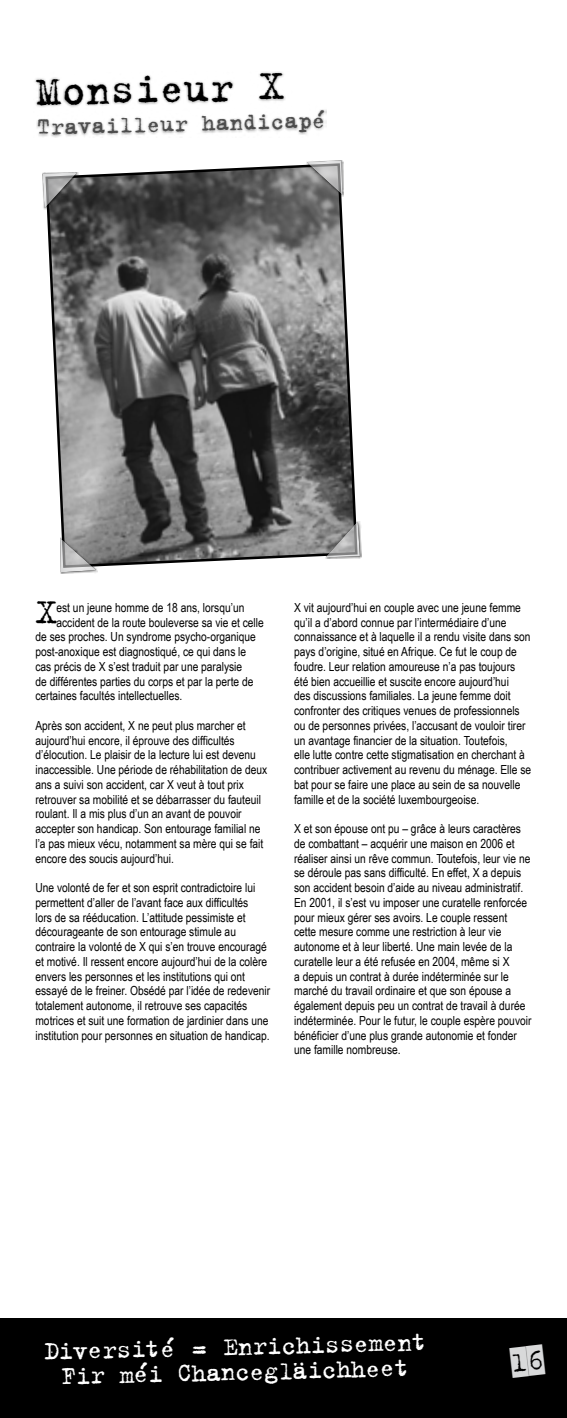
<style>
.page{position:relative;width:567px;height:1418px;background:#fff}
.page>*{position:absolute;margin:0;border:0;box-sizing:border-box;transform-origin:0 0}
.t1{font:45px "Trixie";color:#000}
.t2{font:38.25px "Trixie";color:#000}
.t3{font:27.6px "Trixie";color:#fff}
.t4{font:25px "Trixie";color:#4d4d4d}
.t5{font:12.5px/14.8px "Arial Narrow";color:#000}
</style>
<div class="page">
<div style="left:34px;top:71px;width:293px;height:66px;background:#000;opacity:.4"></div>
<div style="left:0;top:1318px;width:567px;height:99px;background:#000"></div>
<svg style="left:47px;top:164px;width:310px;height:403px;background:#707070"></svg>
<svg style="left:42px;top:172px;width:36px;height:38px"></svg>
<svg style="left:43px;top:173px;width:34px;height:35px"></svg>
<svg style="left:306px;top:160px;width:38px;height:36px"></svg>
<svg style="left:306px;top:160px;width:36px;height:35px"></svg>
<svg style="left:325px;top:523px;width:36px;height:36px"></svg>
<svg style="left:325px;top:521px;width:35px;height:36px"></svg>
<svg style="left:60px;top:538px;width:37px;height:36px"></svg>
<svg style="left:60px;top:538px;width:36px;height:34px"></svg>
<h1 class="t1" style="left:36px;top:61px;width:249px;rotate:-1deg">Monsieur X</h1>
<h3 class="t4" style="left:37px;top:110px;width:290px;rotate:-1deg">Travailleur handicapé</h3>
<h2 class="t2" style="left:35px;top:586px;width:23px">X</h2>
<p class="t5" style="left:56px;top:600px;width:190px">est un jeune homme de 18 ans, lorsqu’un</p>
<p class="t5" style="left:56px;top:614px;width:209px">accident de la route bouleverse sa vie et celle</p>
<p class="t5" style="left:35px;top:629px;width:222px">de ses proches. Un syndrome psycho-organique</p>
<p class="t5" style="left:35px;top:644px;width:212px">post-anoxique est diagnostiqué, ce qui dans le</p>
<p class="t5" style="left:35px;top:659px;width:208px">cas précis de X s’est traduit par une paralysie</p>
<p class="t5" style="left:35px;top:673px;width:220px">de différentes parties du corps et par la perte de</p>
<p class="t5" style="left:35px;top:688px;width:148px">certaines facultés intellectuelles.</p>
<p class="t5" style="left:35px;top:718px;width:233px">Après son accident, X ne peut plus marcher et aujourd’hui encore, il éprouve des difficultés d’élocution. Le plaisir de la lecture lui est devenu inaccessible. Une période de réhabilitation de deux ans a suivi son accident, car X veut à tout prix retrouver sa mobilité et se débarrasser du fauteuil roulant. Il a mis plus d’un an avant de pouvoir accepter son handicap. Son entourage familial ne l’a pas mieux vécu, notamment sa mère qui se fait encore des soucis aujourd’hui.</p>
<p class="t5" style="left:35px;top:880px;width:236px">Une volonté de fer et son esprit contradictoire lui permettent d’aller de l’avant face aux difficultés<br>lors de sa rééducation. L’attitude pessimiste et décourageante de son entourage stimule au contraire la volonté de X qui s’en trouve encouragé et motivé. Il ressent encore aujourd’hui de la colère envers les personnes et les institutions qui ont essayé de le freiner. Obsédé par l’idée de redevenir totalement autonome, il retrouve ses capacités motrices et suit une formation de jardinier dans une institution pour personnes en situation de handicap.</p>
<p class="t5" style="left:294px;top:600px;width:239px">X vit aujourd’hui en couple avec une jeune femme qu’il a d’abord connue par l’intermédiaire d’une connaissance et à laquelle il a rendu visite dans son pays d’origine, situé en Afrique. Ce fut le coup de foudre. Leur relation amoureuse n’a pas toujours été bien accueillie et suscite encore aujourd’hui<br>des discussions familiales. La jeune femme doit confronter des critiques venues de professionnels ou de personnes privées, l’accusant de vouloir tirer un avantage financier de la situation. Toutefois,<br>elle lutte contre cette stigmatisation en cherchant à contribuer activement au revenu du ménage. Elle se bat pour se faire une place au sein de sa nouvelle famille et de la société luxembourgeoise.</p>
<p class="t5" style="left:294px;top:821px;width:239px">X et son épouse ont pu – grâce à leurs caractères de combattant – acquérir une maison en 2006 et réaliser ainsi un rêve commun. Toutefois, leur vie ne se déroule pas sans difficulté. En effet, X a depuis son accident besoin d’aide au niveau administratif.<br>En 2001, il s’est vu imposer une curatelle renforcée pour mieux gérer ses avoirs. Le couple ressent cette mesure comme une restriction à leur vie autonome et à leur liberté. Une main levée de la curatelle leur a été refusée en 2004, même si X<br>a depuis un contrat à durée indéterminée sur le marché du travail ordinaire et que son épouse a également depuis peu un contrat de travail à durée indéterminée. Pour le futur, le couple espère pouvoir bénéficier d’une plus grande autonomie et fonder une famille nombreuse.</p>
<h3 class="t3" style="left:44px;top:1331px;width:384px;rotate:-1deg">Diversité = Enrichissement</h3>
<h3 class="t3" style="left:61px;top:1356px;width:350px;rotate:-1deg">Fir méi Chancegläichheet</h3>
</div>
